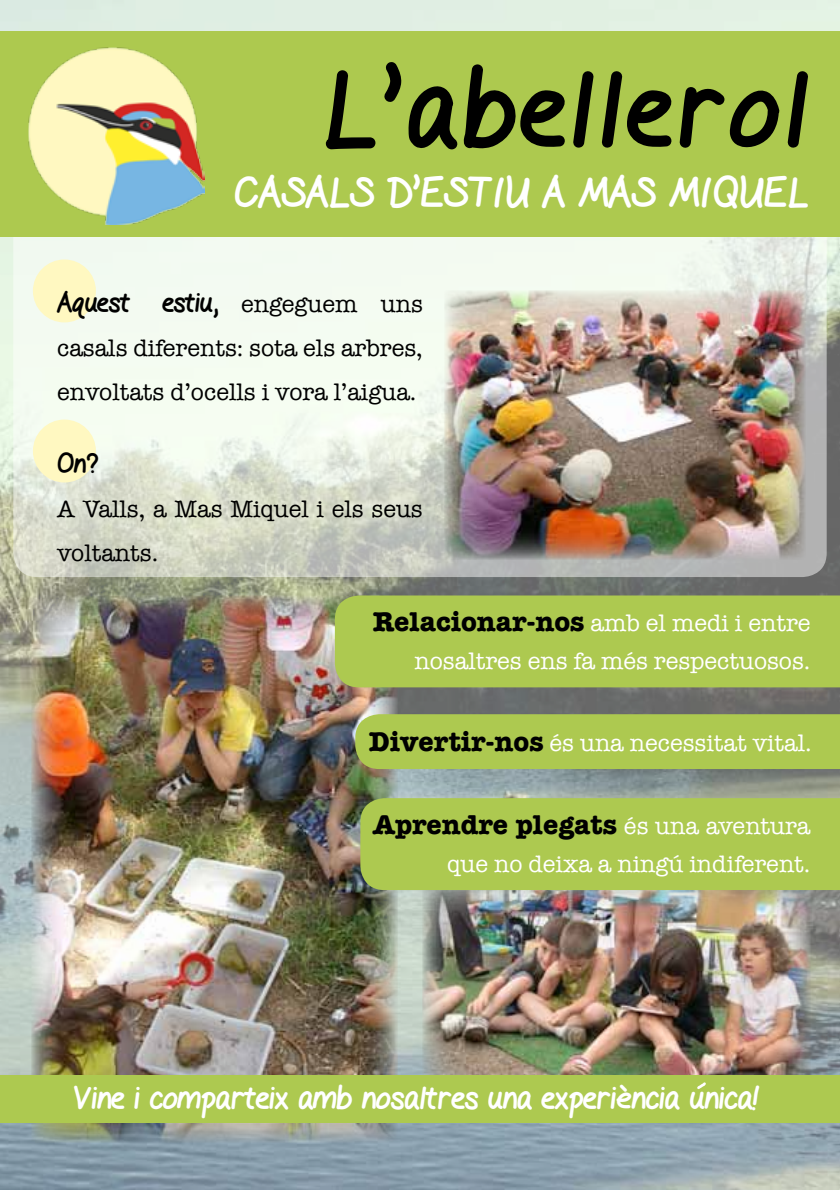
<style>
.page{position:relative;width:840px;height:1191px;background:#fff}
.page>*{position:absolute;margin:0;border:0;box-sizing:border-box;transform-origin:0 0}
.t1{font:110.6px "Gel Pen";letter-spacing:.05em;color:#000}
.t2{font:42.8px "Gel Pen";color:#fff}
.t3{font:32.8px "Gel Pen";color:#fff}
.t4{font:700 28px "American Typewriter";color:#000}
.t5{font:28px "Gel Pen";color:#000}
.t6{font:24px/38px "American Typewriter";color:#fff;text-align:right}
.t7{font:24px/44px "American Typewriter";color:#000}
.s1{font-family:"American Typewriter";font-size:24px}
.s2{font-weight:700;font-size:28px;color:#000}
.s3{font-weight:400;font-size:24px;color:#fff}
</style>
<div class="page">
<img style="left:0;top:0;width:839px;height:1189px">
<img style="left:422px;top:890px;width:388px;height:185px">
<img style="left:31px;top:595px;width:366px;height:547px">
<svg style="left:13px;top:237px;width:813px;height:340px;fill:#f3faf1"></svg>
<div style="left:0;top:31px;width:839px;height:206px;background:#adc94f"></div>
<div style="left:0;top:1075px;width:839px;height:48px;background:#adc950"></div>
<div style="left:355px;top:714px;width:484px;height:55px;background:#adc950"></div>
<div style="left:334px;top:595px;width:505px;height:92px;background:#adc950"></div>
<div style="left:360px;top:798px;width:479px;height:92px;background:#adc950"></div>
<div style="left:33px;top:419px;width:63px;height:63px;background:#fff8c1;border-radius:50%"></div>
<div style="left:33px;top:259px;width:63px;height:63px;background:#fff8c1;border-radius:50%"></div>
<img style="left:444px;top:291px;width:360px;height:269px">
<svg style="left:697px;top:1082px;width:9px;height:7px"></svg>
<img style="left:28px;top:47px;width:176px;height:177px">
<h1 class="t1" style="left:320px;top:60px;width:487px">L’abellerol</h1>
<h2 class="t2" style="left:233px;top:174px;width:575px">CASALS D’ESTIU A MAS MIQUEL</h2>
<p class="t5" style="left:57px;top:290px;width:367px">Aquest estiu, <span class="s1">engeguem uns</span></p>
<p class="t7" style="left:57px;top:325px;width:367px">casals diferents: sota els arbres, envoltats d’ocells i vora l’aigua.</p>
<p class="t5" style="left:57px;top:451px;width:42px">On?</p>
<p class="t7" style="left:57px;top:486px;width:367px">A Valls, a Mas Miquel i els seus voltants.</p>
<p class="t6" style="left:372px;top:603px;width:439px"><span class="s2">Relacionar-nos</span> amb el medi i entre nosaltres ens fa més respectuosos.</p>
<p class="t6" style="left:369px;top:723px;width:444px"><span class="s2">Divertir-nos</span> és una necessitat vital.</p>
<p class="t4" style="left:372px;top:800px;width:439px">Aprendre plegats <span class="s3">és una aventura</span></p>
<p class="t6" style="left:447px;top:844px;width:364px">que no deixa a ningú indiferent.</p>
<h3 class="t3" style="left:72px;top:1083px;width:688px">Vine i comparteix amb nosaltres una experiència unica!</h3>
</div>
